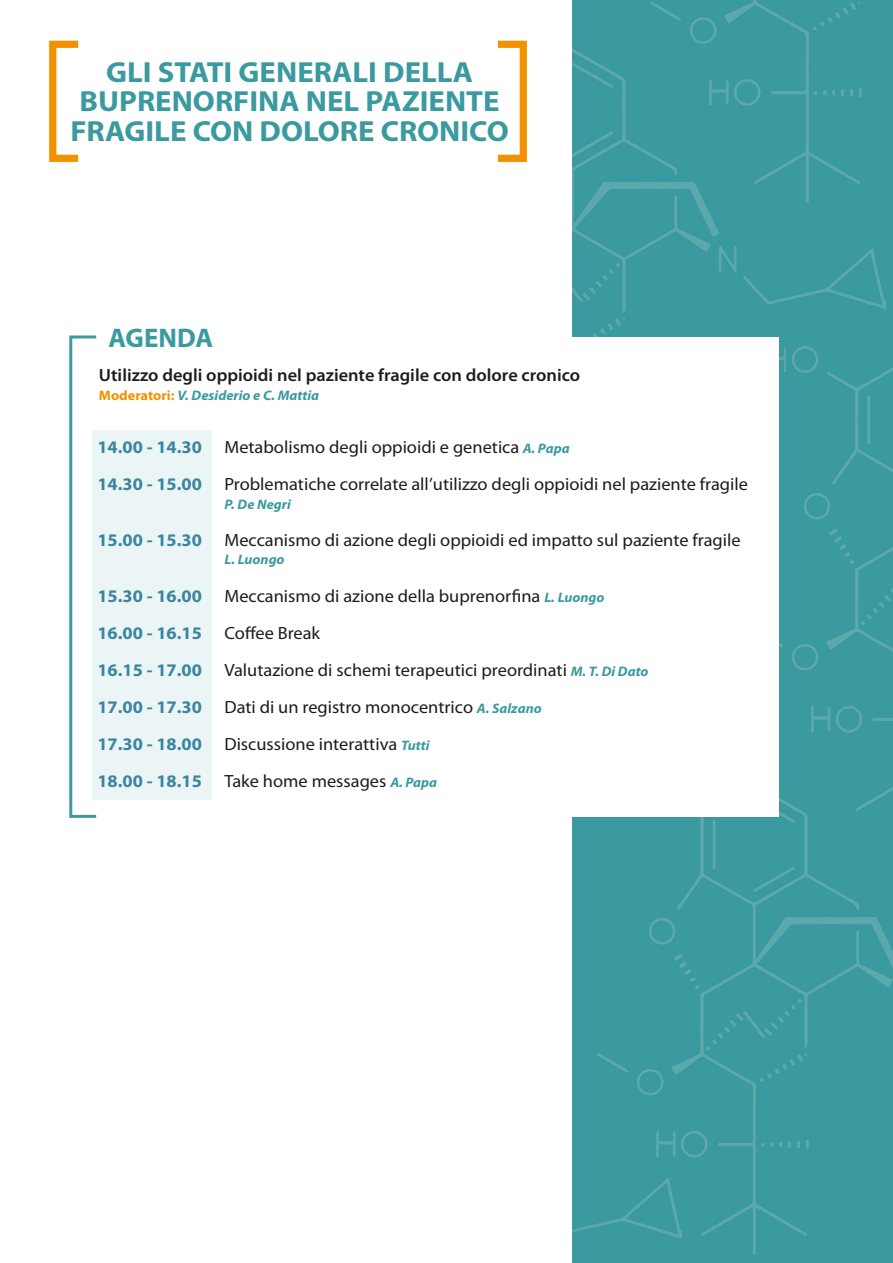
<style>
.page{position:relative;width:893px;height:1263px;background:#fff}
.page>*{position:absolute;margin:0;border:0;box-sizing:border-box;transform-origin:0 0}
.t1{font:700 29.1px/29.4px "Myriad Pro";color:#3a9a9f;text-align:center;scale:1.06 1}
.t2{font:700 27px "Myriad Pro";color:#3a9a9f}
.t3{font:17.7px/37px "Myriad Pro";color:#1d1e1c;scale:1.04 1}
.t4{font:700 17.7px/37px "Myriad Pro";color:#3a85a1;scale:1.04 1}
.t5{font:600 17.7px "Myriad Pro";color:#1d1e1c;scale:1.04 1}
.t6{font:italic 700 13.8px "Myriad Pro";color:#3a9a9f;scale:1.04 1}
.s1{font-style:normal;color:#f39200}
.s2{font-weight:700;font-style:italic;font-size:13.8px;color:#3a9a9f}
</style>
<div class="page">
<div style="left:572px;top:0;width:321px;height:1263px;background:#3a9a9f"></div>
<img style="left:572px;top:49px;width:314px;height:298px">
<img style="left:778px;top:347px;width:115px;height:424px">
<img style="left:598px;top:771px;width:295px;height:483px">
<img style="left:572px;top:965px;width:109px;height:289px">
<img style="left:651px;top:0;width:235px;height:203px">
<div style="left:79px;top:337px;width:699px;height:479px;background:#fff"></div>
<div style="left:69px;top:335px;width:29px;height:483px;border:3px solid #3a9a9f"></div>
<div style="left:92px;top:430px;width:120px;height:370px;background:#ebf5f5"></div>
<div style="left:494px;top:41px;width:33px;height:121px;border:7px solid #f39200"></div>
<div style="left:49px;top:41px;width:33px;height:121px;border:7px solid #f39200"></div>
<h1 class="t1" style="left:70px;top:58px;width:415px">GLI STATI GENERALI DELLA<br>BUPRENORFINA NEL PAZIENTE<br>FRAGILE CON DOLORE CRONICO</h1>
<h2 class="t2" style="left:109px;top:323px;width:106px">AGENDA</h2>
<p class="t5" style="left:99px;top:365px;width:464px">Utilizzo degli oppioidi nel paziente fragile con dolore cronico</p>
<p class="t6" style="left:99px;top:387px;width:213px"><span class="s1">Moderatori:</span> V. Desiderio e C. Mattia</p>
<p class="t4" style="left:97px;top:429px;width:102px">14.00 - 14.30<br>14.30 - 15.00</p>
<p class="t4" style="left:97px;top:522px;width:102px">15.00 - 15.30</p>
<p class="t4" style="left:97px;top:577px;width:102px;text-align:justify">15.30 - 16.00<br>16.00 - 16.15<br>16.15 - 17.00<br>17.00 - 17.30<br>17.30 - 18.00<br>18.00 - 18.15</p>
<p class="t3" style="left:224px;top:429px;width:505px">Metabolismo degli oppioidi e genetica <span class="s2">A. Papa<br></span>Problematiche correlate all’utilizzo degli oppioidi nel paziente fragile</p>
<p class="t6" style="left:224px;top:496px;width:65px">P. De Negri</p>
<p class="t3" style="left:224px;top:522px;width:498px">Meccanismo di azione degli oppioidi ed impatto sul paziente fragile</p>
<p class="t6" style="left:224px;top:552px;width:59px">L. Luongo</p>
<p class="t3" style="left:224px;top:577px;width:409px">Meccanismo di azione della buprenorfina <span class="s2">L. Luongo </span>Coffee Break<br>Valutazione di schemi terapeutici preordinati <span class="s2">M. T. Di Dato </span>Dati di un registro monocentrico <span class="s2">A. Salzano<br></span>Discussione interattiva <span class="s2">Tutti<br></span>Take home messages <span class="s2">A. Papa</span></p>
</div>
